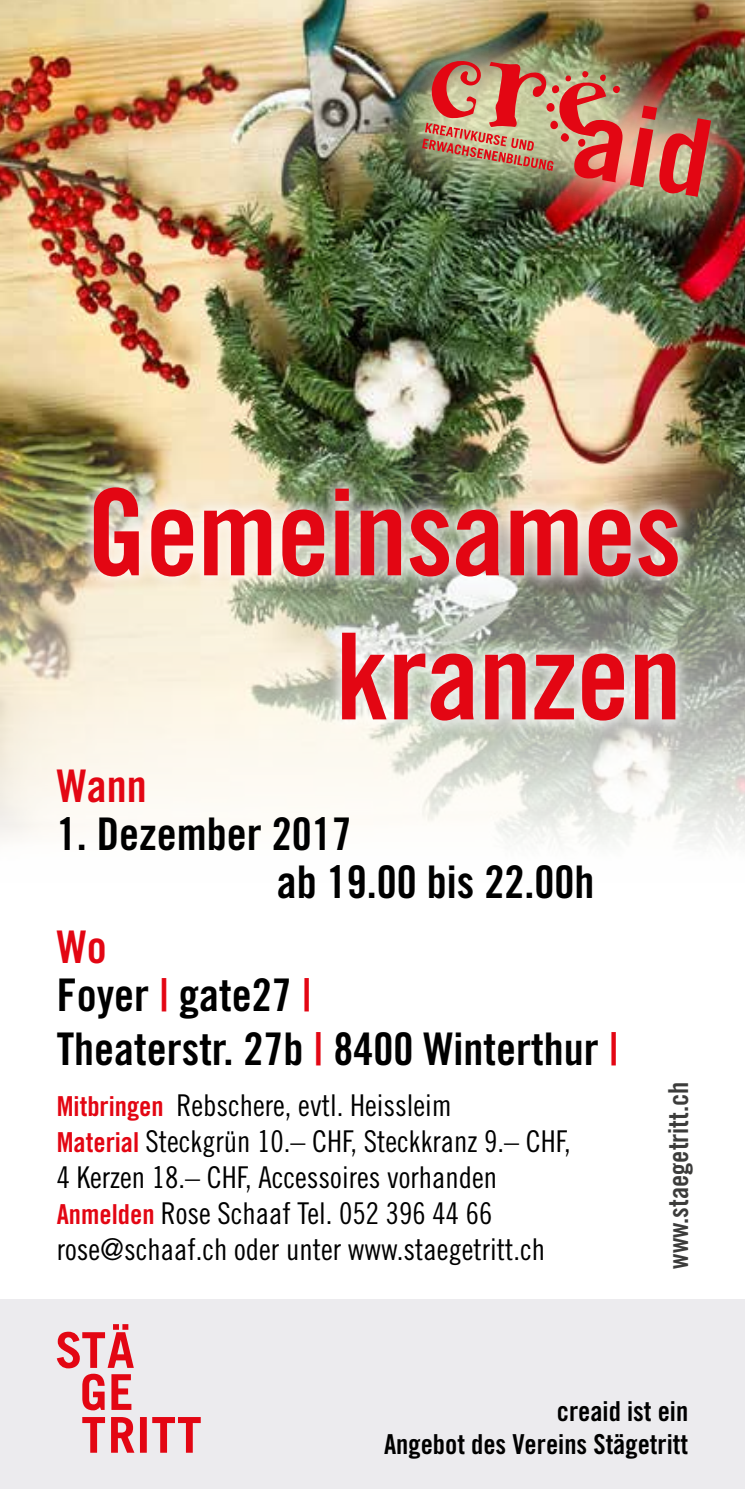
<style>
.page{position:relative;width:745px;height:1489px;background:#fff}
.page>*{position:absolute;margin:0;border:0;box-sizing:border-box;transform-origin:0 0}
.t1{font:120px/144px "Trade Gothic Bold Cond Twenty";letter-spacing:-.01em;color:#e30613;text-align:right}
.t2{font:45px/47.5px "Trade Gothic Bold Cond Twenty";color:#000}
.t3{font:45px "Trade Gothic Bold Cond Twenty";color:#e30613}
.t4{font:30px/36px "Trade Gothic Cond Eighteen";color:#000}
.t5{font:27.5px/33px "Trade Gothic Bold Cond Twenty";color:#000;text-align:right}
.t6{font:27.5px "Trade Gothic Bold Cond Twenty";color:#3c3c3b}
.s1{color:#e30613}
.s2{font-family:"Trade Gothic Bold Cond Twenty";font-size:27.5px;color:#e30613}
</style>
<div class="page">
<img style="left:0;top:0;width:744px;height:845px">
<img style="left:361px;top:0;width:383px;height:258px">
<svg style="left:629px;top:105px;width:81px;height:92px;background:#c46556"></svg>
<img style="left:422px;top:59px;width:201px;height:123px">
<div style="left:0;top:1299px;width:744px;height:189px;background:#ecebee"></div>
<svg style="left:57px;top:1324px;width:77px;height:86px"></svg>
<svg style="left:82px;top:1417px;width:119px;height:35px"></svg>
<div style="left:78px;top:472px;width:615px;height:264px;background:#fff;opacity:.75"></div>
<h1 class="t1" style="left:87px;top:459px;width:596px">Gemeinsames kranzen</h1>
<h2 class="t3" style="left:57px;top:759px;width:91px">Wann</h2>
<h2 class="t2" style="left:276px;top:809px;width:319px;text-indent:-220px">1. Dezember 2017<br>ab 19.00 bis 22.00h</h2>
<h2 class="t2" style="left:57px;top:922px;width:256px"><span class="s1">Wo<br></span>Foyer <span class="s1">|</span> gate27 <span class="s1">|</span></h2>
<h2 class="t2" style="left:57px;top:1024px;width:563px">Theaterstr. 27b <span class="s1">|</span> 8400 Winterthur <span class="s1">|</span></h2>
<p class="t4" style="left:57px;top:1086px;width:515px"><span class="s2">Mitbringen</span> Rebschere, evtl. Heissleim<br><span class="s2">Material</span> Steckgrün 10.– CHF, Steckkranz 9.– CHF, 4 Kerzen 18.– CHF, Accessoires vorhanden <span class="s2">Anmelden</span> Rose Schaaf Tel. 052 396 44 66 rose@schaaf.ch oder unter www.staegetritt.ch</p>
<p class="t6" style="left:661px;top:1268px;width:188px;rotate:-90deg">www.staegetritt.ch</p>
<p class="t5" style="left:384px;top:1393px;width:305px">creaid ist ein<br>Angebot des Vereins Stägetritt</p>
</div>
